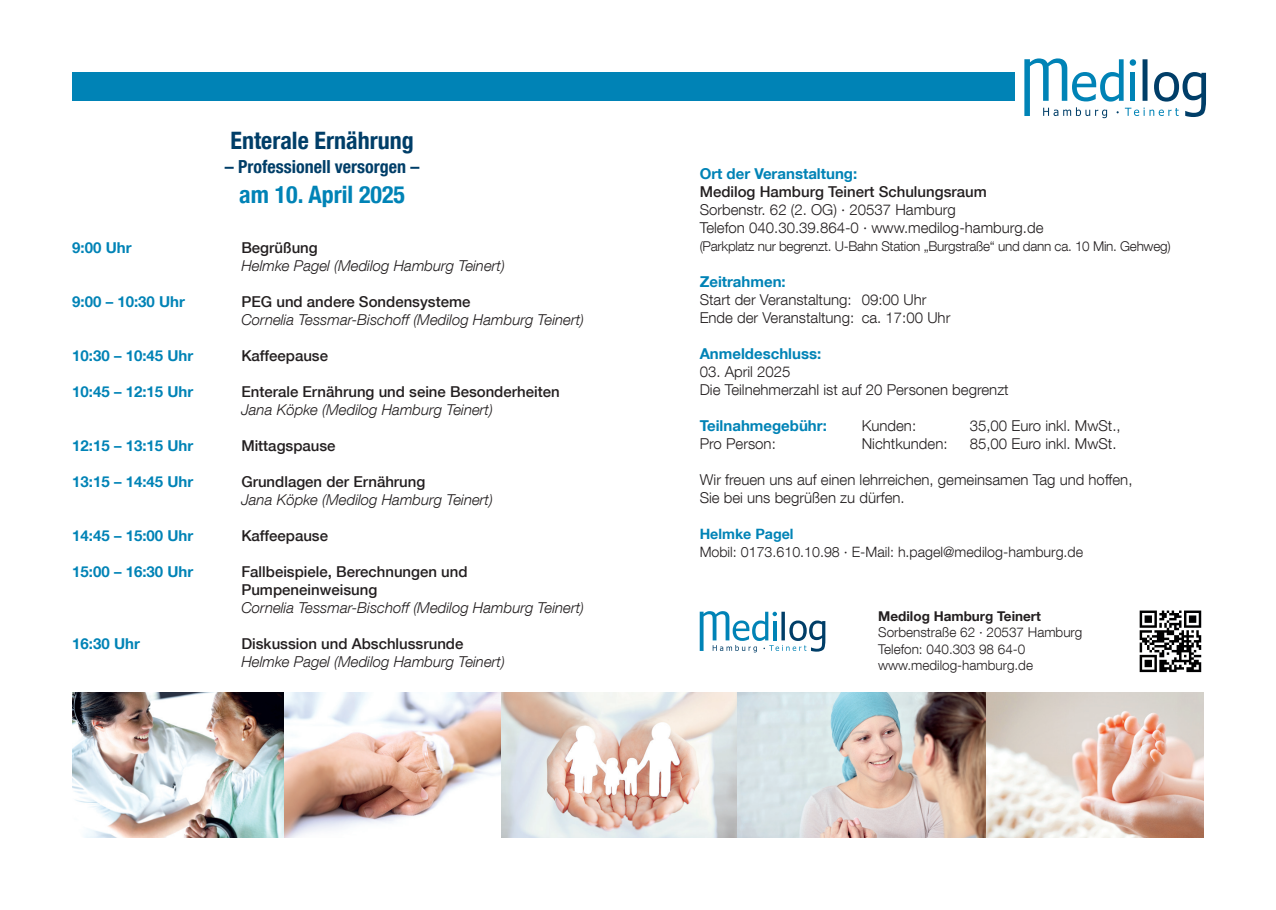
<style>
.page{position:relative;width:1276px;height:910px;background:#fff}
.page>*{position:absolute;margin:0;border:0;box-sizing:border-box;transform-origin:0 0}
.t1{font:700 condensed 24px "Helvetica Neue LT Com";color:#003e68}
.t2{font:700 condensed 24px "Helvetica Neue LT Com";color:#0083b6}
.t3{font:700 condensed 18px "Helvetica Neue LT Com";color:#003e68}
.t4{font:300 15px/18px "Helvetica Neue LT Com";color:#231f20}
.t5{font:500 15px/18px "Helvetica Neue LT Com";color:#231f20}
.t6{font:italic 300 15px "Helvetica Neue LT Com";color:#231f20}
.t7{font:700 15px "Helvetica Neue LT Com";color:#0083b6}
.t8{font:300 14.25px "Helvetica Neue LT Com";color:#231f20}
.t9{font:700 14.25px "Helvetica Neue LT Com";color:#0083b6}
.t10{font:300 13.5px "Helvetica Neue LT Com";letter-spacing:-.02em;color:#231f20}
.t11{font:300 13.5px/16.5px "Helvetica Neue LT Com";color:#231f20}
.t12{font:700 13.5px "Helvetica Neue LT Com";color:#231f20}
</style>
<div class="page">
<svg style="left:1024px;top:58px;width:182px;height:60px"></svg>
<div style="left:72px;top:72px;width:943px;height:29px;background:#0083b6"></div>
<img style="left:72px;top:693px;width:1131px;height:145px">
<svg style="left:284px;top:693px;width:218px;height:145px"></svg>
<svg style="left:699px;top:611px;width:126px;height:41px"></svg>
<svg style="left:1140px;top:610px;width:62px;height:63px"></svg>
<svg style="left:1139px;top:610px;width:62px;height:62px"></svg>
<p class="t7" style="left:72px;top:238px;width:61px">9:00 Uhr</p>
<p class="t7" style="left:72px;top:292px;width:114px">9:00 – 10:30 Uhr</p>
<p class="t7" style="left:72px;top:346px;width:122px">10:30 – 10:45 Uhr</p>
<p class="t7" style="left:72px;top:382px;width:122px">10:45 – 12:15 Uhr</p>
<p class="t7" style="left:72px;top:436px;width:122px">12:15 – 13:15 Uhr</p>
<p class="t7" style="left:72px;top:472px;width:122px">13:15 – 14:45 Uhr</p>
<p class="t7" style="left:72px;top:526px;width:122px">14:45 – 15:00 Uhr</p>
<p class="t7" style="left:72px;top:562px;width:122px">15:00 – 16:30 Uhr</p>
<p class="t7" style="left:72px;top:634px;width:69px">16:30 Uhr</p>
<h1 class="t1" style="left:231px;top:126px;width:184px">Enterale Ernährung</h1>
<p class="t3" style="left:225px;top:156px;width:196px">– Professionell versorgen –</p>
<h1 class="t2" style="left:239px;top:180px;width:167px">am 10. April 2025</h1>
<p class="t5" style="left:241px;top:239px;width:78px">Begrüßung</p>
<p class="t6" style="left:241px;top:257px;width:265px">Helmke Pagel (Medilog Hamburg Teinert)</p>
<p class="t5" style="left:241px;top:293px;width:230px">PEG und andere Sondensysteme</p>
<p class="t6" style="left:241px;top:311px;width:344px">Cornelia Tessmar-Bischoff (Medilog Hamburg Teinert)</p>
<p class="t5" style="left:241px;top:347px;width:88px">Kaffeepause</p>
<p class="t5" style="left:241px;top:383px;width:320px">Enterale Ernährung und seine Besonderheiten</p>
<p class="t6" style="left:241px;top:401px;width:253px">Jana Köpke (Medilog Hamburg Teinert)</p>
<p class="t5" style="left:241px;top:437px;width:96px">Mittagspause</p>
<p class="t5" style="left:241px;top:473px;width:185px">Grundlagen der Ernährung</p>
<p class="t6" style="left:241px;top:491px;width:253px">Jana Köpke (Medilog Hamburg Teinert)</p>
<p class="t5" style="left:241px;top:527px;width:88px">Kaffeepause</p>
<p class="t5" style="left:241px;top:563px;width:228px">Fallbeispiele, Berechnungen und<br>Pumpeneinweisung</p>
<p class="t6" style="left:241px;top:599px;width:344px">Cornelia Tessmar-Bischoff (Medilog Hamburg Teinert)</p>
<p class="t5" style="left:241px;top:635px;width:224px">Diskussion und Abschlussrunde</p>
<p class="t6" style="left:241px;top:653px;width:265px">Helmke Pagel (Medilog Hamburg Teinert)</p>
<p class="t7" style="left:699px;top:164px;width:159px">Ort der Veranstaltung:</p>
<p class="t5" style="left:699px;top:183px;width:289px">Medilog Hamburg Teinert Schulungsraum</p>
<p class="t4" style="left:699px;top:201px;width:345px">Sorbenstr. 62 (2. OG) · 20537 Hamburg<br>Telefon 040.30.39.864-0 · www.medilog-hamburg.de</p>
<p class="t10" style="left:699px;top:238px;width:472px">(Parkplatz nur begrenzt. U-Bahn Station „Burgstraße“ und dann ca. 10 Min. Gehweg)</p>
<p class="t7" style="left:699px;top:272px;width:88px">Zeitrahmen:</p>
<p class="t4" style="left:699px;top:291px;width:252px">Start der Veranstaltung: 09:00 Uhr<br>Ende der Veranstaltung: ca. 17:00 Uhr</p>
<p class="t7" style="left:699px;top:344px;width:123px">Anmeldeschluss:</p>
<p class="t4" style="left:699px;top:363px;width:310px">03. April 2025<br>Die Teilnehmerzahl ist auf 20 Personen begrenzt</p>
<p class="t7" style="left:699px;top:416px;width:129px">Teilnahmegebühr:</p>
<p class="t4" style="left:861px;top:417px;width:56px">Kunden:</p>
<p class="t4" style="left:969px;top:417px;width:152px">35,00 Euro inkl. MwSt.,</p>
<p class="t4" style="left:699px;top:435px;width:78px">Pro Person:</p>
<p class="t4" style="left:861px;top:435px;width:87px">Nichtkunden:</p>
<p class="t4" style="left:969px;top:435px;width:148px">85,00 Euro inkl. MwSt.</p>
<p class="t4" style="left:699px;top:471px;width:434px">Wir freuen uns auf einen lehrreichen, gemeinsamen Tag und hoffen,<br>Sie bei uns begrüßen zu dürfen.</p>
<p class="t9" style="left:699px;top:525px;width:95px">Helmke Pagel</p>
<p class="t8" style="left:699px;top:543px;width:385px">Mobil: 0173.610.10.98 · E-Mail: h.pagel@medilog-hamburg.de</p>
<p class="t12" style="left:878px;top:607px;width:164px">Medilog Hamburg Teinert</p>
<p class="t11" style="left:878px;top:624px;width:206px">Sorbenstraße 62 · 20537 Hamburg<br>Telefon: 040.303 98 64-0 www.medilog-hamburg.de</p>
</div>
